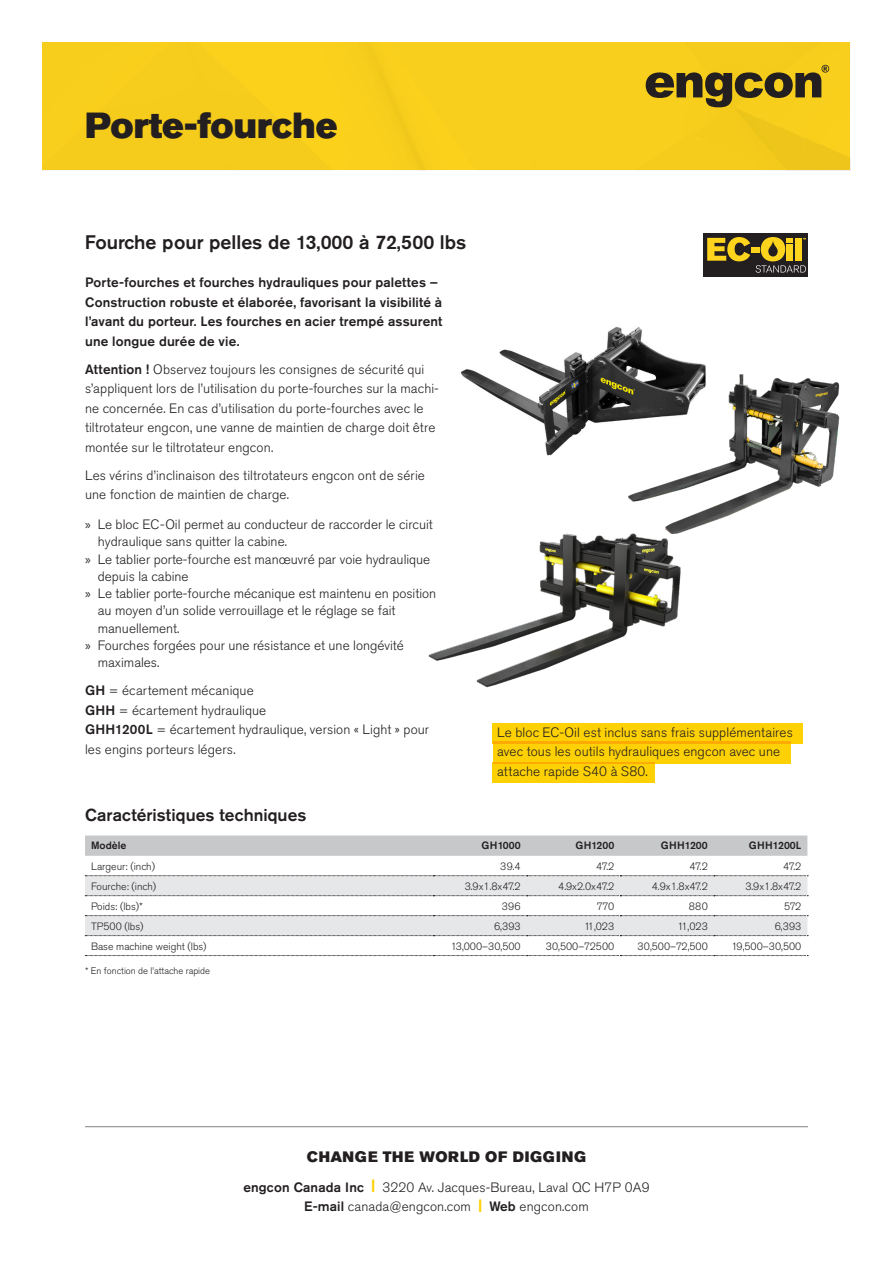
<style>
.page{position:relative;width:893px;height:1263px;background:#fff}
.page>*{position:absolute;margin:0;border:0;box-sizing:border-box;transform-origin:0 0}
.Product_heading{font:36px "Akzidenz Grotesk Pro Super";color:#231f20}
.t1{font:500 19.5px "Akzidenz Grotesk Pro";color:#231f20}
.t2{font:500 17.25px "Akzidenz Grotesk Pro";letter-spacing:.005em;color:#231f20}
.t3{font:15px "Akzidenz Grotesk Pro Super";letter-spacing:.05em;color:#231f20}
.Brödtext1{font:300 13.5px/19.5px "Akzidenz Grotesk Pro";letter-spacing:.005em;color:#231f20}
.Brödtext1-2{font:500 13.5px/19.5px "Akzidenz Grotesk Pro";letter-spacing:.01em;color:#231f20}
.Tabell___Text{font:300 10.5px "Akzidenz Grotesk Pro";color:#231f20}
.t4{font:500 10.5px "Akzidenz Grotesk Pro";color:#231f20}
.t5{font:300 9.45px "Akzidenz Grotesk Pro";color:#231f20}
.s1{font-weight:500}
.s2{font-family:"Myriad Pro";font-weight:400}
.s3{font-family:"Akzidenz Grotesk Pro Super";font-weight:400;color:#fed105}
</style>
<div class="page">
<div style="left:43px;top:43px;width:807px;height:128px;background:#f8cf1c"></div>
<hr style="left:85px;top:1126px;width:723px;height:1px;background:#808285">
<svg style="left:85px;top:835px;width:722px;height:21px;background:#c8c9cb"></svg>
<svg style="left:85px;top:875px;width:723px;height:81px"></svg>
<img style="left:460px;top:327px;width:245px;height:129px">
<img style="left:628px;top:375px;width:212px;height:155px">
<img style="left:428px;top:530px;width:260px;height:158px">
<div style="left:703px;top:234px;width:105px;height:43px;background:#231f20"></div>
<svg style="left:707px;top:237px;width:43px;height:24px"></svg>
<div style="left:751px;top:248px;width:8px;height:5px;background:#fed41d"></div>
<svg style="left:756px;top:237px;width:50px;height:36px"></svg>
<div style="left:492px;top:723px;width:311px;height:20px;background:#fed105"></div>
<div style="left:494px;top:741px;width:297px;height:23px;background:#fed105"></div>
<div style="left:492px;top:763px;width:163px;height:20px;background:#fed105"></div>
<p class="Product_heading" style="left:85px;top:102px;width:254px">Porte-fourche</p>
<h1 class="t1" style="left:85px;top:229px;width:383px">Fourche pour pelles de 13,000 à 72,500 lbs</h1>
<p class="Brödtext1-2" style="left:85px;top:272px;width:359px">Porte-fourches et fourches hydrauliques pour palettes – Construction robuste et élaborée, favorisant la visibilité à l’avant du porteur. Les fourches en acier trempé assurent une longue durée de vie.</p>
<p class="Brödtext1" style="left:85px;top:359px;width:355px"><span class="s1">Attention !</span> Observez toujours les consignes de sécurité qui s’appliquent lors de l’utilisation du porte-fourches sur la machi&shy;ne concernée. En cas d’utilisation du porte-fourches avec le tiltrotateur engcon, une vanne de maintien de charge doit être montée sur le tiltrotateur engcon.</p>
<p class="Brödtext1" style="left:85px;top:465px;width:341px">Les vérins d’inclinaison des tiltrotateurs engcon ont de série une fonction de maintien de charge.</p>
<p class="Brödtext1" style="left:98px;top:516px;width:336px;line-height:17.2px;text-indent:-13px"><span class="s2">»</span> Le bloc EC-Oil permet au conducteur de raccorder le circuit hydraulique sans quitter la cabine.</p>
<p class="Brödtext1" style="left:98px;top:550px;width:334px;line-height:17.2px;text-indent:-13px"><span class="s2">»</span> Le tablier porte-fourche est manœuvré par voie hydraulique depuis la cabine</p>
<p class="Brödtext1" style="left:98px;top:585px;width:340px;line-height:17.2px;text-indent:-13px"><span class="s2">»</span> Le tablier porte-fourche mécanique est maintenu en position au moyen d’un solide verrouillage et le réglage se fait manuellement.</p>
<p class="Brödtext1" style="left:98px;top:637px;width:308px;line-height:17.2px;text-indent:-13px"><span class="s2">»</span> Fourches forgées pour une résistance et une longévité maximales.</p>
<p class="Brödtext1" style="left:85px;top:681px;width:346px"><span class="s1">GH</span> = écartement mécanique<br><span class="s1">GHH</span> = écartement hydraulique<br><span class="s1">GHH1200L</span> = écartement hydraulique, version « Light » pour les engins porteurs légers.</p>
<p class="Brödtext1" style="left:497px;top:722px;width:297px">Le bloc EC-Oil est inclus sans frais supplémentaires avec tous les outils hydrauliques engcon avec une attache rapide S40 à S80.</p>
<h2 class="t2" style="left:85px;top:804px;width:223px">Caractéristiques techniques</h2>
<p class="t4" style="left:91px;top:839px;width:37px">Modèle</p>
<p class="t4" style="left:482px;top:839px;width:41px">GH1000</p>
<p class="t4" style="left:575px;top:839px;width:40px">GH1200</p>
<p class="t4" style="left:661px;top:839px;width:49px">GHH1200</p>
<p class="t4" style="left:749px;top:839px;width:54px">GHH1200L</p>
<p class="Tabell___Text" style="left:91px;top:859px;width:66px">Largeur: (inch)</p>
<p class="Tabell___Text" style="left:500px;top:859px;width:22px">39.4</p>
<p class="Tabell___Text" style="left:596px;top:859px;width:20px">47.2</p>
<p class="Tabell___Text" style="left:690px;top:859px;width:20px">47.2</p>
<p class="Tabell___Text" style="left:783px;top:859px;width:20px">47.2</p>
<p class="Tabell___Text" style="left:91px;top:879px;width:67px">Fourche: (inch)</p>
<p class="Tabell___Text" style="left:465px;top:879px;width:58px">3.9x1.8x47.2</p>
<p class="Tabell___Text" style="left:558px;top:879px;width:58px">4.9x2.0x47.2</p>
<p class="Tabell___Text" style="left:652px;top:879px;width:58px">4.9x1.8x47.2</p>
<p class="Tabell___Text" style="left:745px;top:879px;width:58px">3.9x1.8x47.2</p>
<p class="Tabell___Text" style="left:91px;top:899px;width:53px">Poids: (lbs)*</p>
<p class="Tabell___Text" style="left:502px;top:899px;width:20px">396</p>
<p class="Tabell___Text" style="left:597px;top:899px;width:19px">770</p>
<p class="Tabell___Text" style="left:689px;top:899px;width:20px">880</p>
<p class="Tabell___Text" style="left:784px;top:899px;width:19px">572</p>
<p class="Tabell___Text" style="left:91px;top:919px;width:54px">TP500 (lbs)</p>
<p class="Tabell___Text" style="left:494px;top:919px;width:28px">6,393</p>
<p class="Tabell___Text" style="left:584px;top:919px;width:32px">11,023</p>
<p class="Tabell___Text" style="left:678px;top:919px;width:32px">11,023</p>
<p class="Tabell___Text" style="left:775px;top:919px;width:28px">6,393</p>
<p class="Tabell___Text" style="left:91px;top:939px;width:117px">Base machine weight (lbs)</p>
<p class="Tabell___Text" style="left:451px;top:939px;width:71px">13,000–30,500</p>
<p class="Tabell___Text" style="left:546px;top:939px;width:70px">30,500–72500</p>
<p class="Tabell___Text" style="left:638px;top:939px;width:72px">30,500–72,500</p>
<p class="Tabell___Text" style="left:731px;top:939px;width:71px">19,500–30,500</p>
<p class="t5" style="left:85px;top:964px;width:127px">* En fonction de l’attache rapide</p>
<p class="t3" style="left:307px;top:1146px;width:281px">CHANGE THE WORLD OF DIGGING</p>
<p class="Brödtext1" style="left:243px;top:1177px;width:408px;text-align:center"><span class="s1">engcon Canada Inc</span> <span class="s3">|</span> 3220 Av. Jacques-Bureau, Laval QC H7P 0A9<br><span class="s1">E-mail</span> canada@engcon.com <span class="s3">|</span> <span class="s1">Web</span> engcon.com</p>
</div>
